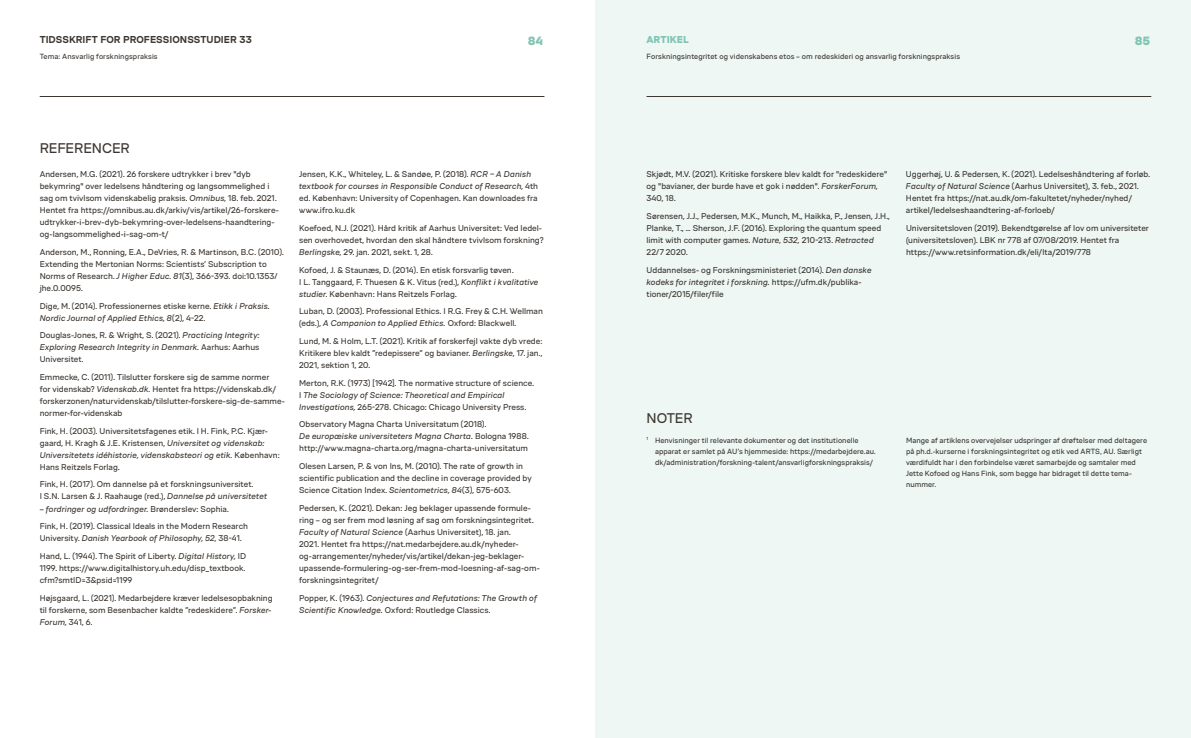
<style>
.page{position:relative;width:1191px;height:738px;background:#fff}
.page>*{position:absolute;margin:0;border:0;box-sizing:border-box;transform-origin:0 0}
.t1{font:14px "VIA Type";letter-spacing:-.01em;color:#3d3732}
.t2{font:900 12px "VIA Type";color:#81c5b5}
.t3{font:700 10px "VIA Type";letter-spacing:.005em;color:#3d3732}
.t4{font:900 10px "VIA Type";letter-spacing:.005em;color:#81c5b5}
.t5{font:8.4px/12px "VIA Type";color:#3d3732}
.t6{font:italic 8.4px/12px "VIA Type";color:#3d3732}
.t7{font:7.5px/11px "VIA Type";letter-spacing:.005em;color:#3d3732}
.s1{font-style:italic}
.s2{font-style:normal}
</style>
<div class="page">
<div style="left:595px;top:0;width:596px;height:737px;background:#eef7f4"></div>
<hr style="left:646px;top:96px;width:505px;height:1px;background:#3d3732">
<hr style="left:40px;top:96px;width:504px;height:1px;background:#3d3732">
<p class="t3" style="left:40px;top:34px;width:213px">TIDSSKRIFT FOR PROFESSIONSSTUDIER 33</p>
<h2 class="t2" style="left:527px;top:34px;width:17px">84</h2>
<h2 class="t2" style="left:1134px;top:34px;width:17px">85</h2>
<p class="t7" style="left:40px;top:51px;width:119px">Tema: Ansvarlig forskningspraksis</p>
<p class="t4" style="left:646px;top:34px;width:44px">ARTIKEL</p>
<p class="t7" style="left:646px;top:51px;width:315px">Forskningsintegritet og videnskabens etos – om redeskideri og ansvarlig forskningspraksis</p>
<h1 class="t1" style="left:40px;top:140px;width:92px">REFERENCER</h1>
<p class="t5" style="left:40px;top:168px;width:240px">Andersen, M.G. (2021). 26 forskere udtrykker i brev "dyb bekymring" over ledelsens håndtering og langsommelighed i sag om tvivlsom videnskabelig praksis. <span class="s1">Omnibus,</span> 18. feb. 2021.<br>Hentet fra https://omnibus.au.dk/arkiv/vis/artikel/26-forskere&shy;udtrykker-i-brev-dyb-bekymring-over-ledelsens-haandtering&shy;og-langsommelighed-i-sag-om-t/</p>
<p class="t5" style="left:40px;top:246px;width:245px">Anderson, M., Ronning, E.A., DeVries, R. &amp; Martinson, B.C. (2010).<br>Extending the Mertonian Norms: Scientists’ Subscription to Norms of Research. <span class="s1">J Higher Educ. 81</span>(3), 366-393. doi:10.1353/ jhe.0.0095.</p>
<p class="t5" style="left:40px;top:299px;width:232px">Dige, M. (2014). Professionernes etiske kerne. <span class="s1">Etikk i Praksis.<br>Nordic Journal of Applied Ethics, 8</span>(2), 4-22.</p>
<p class="t5" style="left:40px;top:329px;width:221px;text-align:justify">Douglas-Jones, R. &amp; Wright, S. (2021). <span class="s1">Practicing Integrity:<br>Exploring Research Integrity in Denmark.</span> Aarhus: Aarhus Universitet.</p>
<p class="t5" style="left:40px;top:371px;width:246px">Emmecke, C. (2011). Tilslutter forskere sig de samme normer<br>for videnskab? <span class="s1">Videnskab.dk.</span> Hentet fra https://videnskab.dk/ forskerzonen/naturvidenskab/tilslutter-forskere-sig-de-samme&shy;normer-for-videnskab</p>
<p class="t5" style="left:40px;top:424px;width:241px">Fink, H. (2003). Universitetsfagenes etik. I H. Fink, P.C. Kjær&shy;gaard, H. Kragh &amp; J.E. Kristensen, <span class="s1">Universitet og videnskab:<br>Universitetets idéhistorie, videnskabsteori og etik.</span> København:<br>Hans Reitzels Forlag.</p>
<p class="t5" style="left:40px;top:478px;width:229px">Fink, H. (2017). Om dannelse på et forskningsuniversitet.<br>I S.N. Larsen &amp; J. Raahauge (red.), <span class="s1">Dannelse på universitetet</span></p>
<p class="t5" style="left:40px;top:499px;width:210px;line-height:17.7px"><span class="s1">– fordringer og udfordringer.</span> Brønderslev: Sophia.<br>Fink, H. (2019). Classical Ideals in the Modern Research</p>
<p class="t5" style="left:40px;top:529px;width:208px;line-height:17.7px">University. <span class="s1">Danish Yearbook of Philosophy, 52,</span> 38-41.<br>Hand, L. (1944). The Spirit of Liberty. <span class="s1">Digital History,</span> ID</p>
<p class="t5" style="left:40px;top:561px;width:207px">1199. https://www.digitalhistory.uh.edu/disp_textbook. cfm?smtID=3&amp;psid=1199</p>
<p class="t5" style="left:40px;top:591px;width:234px">Højsgaard, L. (2021). Medarbejdere kræver ledelsesopbakning til forskerne, som Besenbacher kaldte ”redeskidere”. <span class="s1">Forsker-<br>Forum,</span> 341, 6.</p>
<p class="t5" style="left:299px;top:168px;width:240px">Jensen, K.K., Whiteley, L. &amp; Sandøe, P. (2018). <span class="s1">RCR – A Danish textbook for courses in Responsible Conduct of Research,</span> 4th ed. København: University of Copenhagen. Kan downloades fra www.ifro.ku.dk</p>
<p class="t5" style="left:299px;top:222px;width:246px">Koefoed, N.J. (2021). Hård kritik af Aarhus Universitet: Ved ledel&shy;sen overhovedet, hvordan den skal håndtere tvivlsom forskning?<br><span class="s1">Berlingske,</span> 29. jan. 2021, sekt. 1, 28.</p>
<p class="t5" style="left:299px;top:263px;width:241px">Kofoed, J. &amp; Staunæs, D. (2014). En etisk forsvarlig tøven.<br>I L. Tanggaard, F. Thuesen &amp; K. Vitus (red.), <span class="s1">Konflikt i kvalitative studier</span>. København: Hans Reitzels Forlag.</p>
<p class="t5" style="left:299px;top:305px;width:245px">Luban, D. (2003). Professional Ethics. I R.G. Frey &amp; C.H. Wellman (eds.), <span class="s1">A Companion to Applied Ethics.</span> Oxford: Blackwell.</p>
<p class="t5" style="left:299px;top:335px;width:245px;text-align:justify">Lund, M. &amp; Holm, L.T. (2021). Kritik af forskerfejl vakte dyb vrede:<br>Kritikere blev kaldt ”redepissere” og bavianer. <span class="s1">Berlingske,</span> 17. jan., 2021, sektion 1, 20.</p>
<p class="t5" style="left:299px;top:376px;width:236px">Merton, R.K. (1973) [1942]. The normative structure of science.<br>I <span class="s1">The Sociology of Science: Theoretical and Empirical<br>Investigations,</span> 265-278. Chicago: Chicago University Press.</p>
<p class="t5" style="left:299px;top:418px;width:231px">Observatory Magna Charta Universitatum (2018).<br><span class="s1">De europæiske universiteters Magna Charta.</span> Bologna 1988. http://www.magna-charta.org/magna-charta-universitatum</p>
<p class="t5" style="left:299px;top:460px;width:234px">Olesen Larsen, P. &amp; von Ins, M. (2010). The rate of growth in scientific publication and the decline in coverage provided by<br>Science Citation Index. <span class="s1">Scientometrics, 84</span>(3), 575-603.</p>
<p class="t5" style="left:299px;top:501px;width:241px">Pedersen, K. (2021). Dekan: Jeg beklager upassende formule&shy;ring – og ser frem mod løsning af sag om forskningsintegritet.<br><span class="s1">Faculty of Natural Science</span> (Aarhus Universitet), 18. jan.<br>2021. Hentet fra https://nat.medarbejdere.au.dk/nyheder&shy;og-arrangementer/nyheder/vis/artikel/dekan-jeg-beklager&shy;upassende-formulering-og-ser-frem-mod-loesning-af-sag-om&shy;forskningsintegritet/</p>
<p class="t6" style="left:299px;top:591px;width:239px"><span class="s2">Popper, K. (1963).</span> Conjectures and Refutations: The Growth of<br>Scientific Knowledge. <span class="s2">Oxford: Routledge Classics.</span></p>
<p class="t5" style="left:646px;top:168px;width:242px">Skjødt, M.V. (2021). Kritiske forskere blev kaldt for "redeskidere" og "bavianer, der burde have et gok i nødden". <span class="s1">ForskerForum,<br></span>340, 18.</p>
<p class="t5" style="left:646px;top:210px;width:245px">Sørensen, J.J., Pedersen, M.K., Munch, M., Haikka, P., Jensen, J.H., Planke, T., … Sherson, J.F. (2016). Exploring the quantum speed limit with computer games. <span class="s1">Nature, 532,</span> 210-213. <span class="s1">Retracted </span>22/7 2020.</p>
<p class="t5" style="left:646px;top:263px;width:226px">Uddannelses- og Forskningsministeriet (2014). <span class="s1">Den danske kodeks for integritet i forskning.</span> https://ufm.dk/publika&shy;tioner/2015/filer/file</p>
<p class="t5" style="left:906px;top:168px;width:246px">Uggerhøj, U. &amp; Pedersen, K. (2021). Ledelseshåndtering af forløb.<br><span class="s1">Faculty of Natural Science</span> (Aarhus Universitet), 3. feb., 2021.<br>Hentet fra https://nat.au.dk/om-fakultetet/nyheder/nyhed/ artikel/ledelseshaandtering-af-forloeb/</p>
<p class="t5" style="left:906px;top:222px;width:244px">Universitetsloven (2019). Bekendtgørelse af lov om universiteter (universitetsloven). LBK nr 778 af 07/08/2019. Hentet fra https://www.retsinformation.dk/eli/lta/2019/778</p>
<h1 class="t1" style="left:646px;top:410px;width:48px">NOTER</h1>
<p class="t7" style="left:655px;top:434px;width:222px;text-indent:-9px"><sup>1</sup> Henvisninger til relevante dokumenter og det institutionelle apparat er samlet på AU’s hjemmeside: https://medarbejdere.au. dk/administration/forskning-talent/ansvarligforskningspraksis/</p>
<p class="t7" style="left:906px;top:434px;width:242px">Mange af artiklens overvejelser udspringer af drøftelser med deltagere på ph.d.-kurserne i forskningsintegritet og etik ved ARTS, AU. Særligt værdifuldt har i den forbindelse været samarbejde og samtaler med Jette Kofoed og Hans Fink, som begge har bidraget til dette tema&shy;nummer.</p>
</div>
